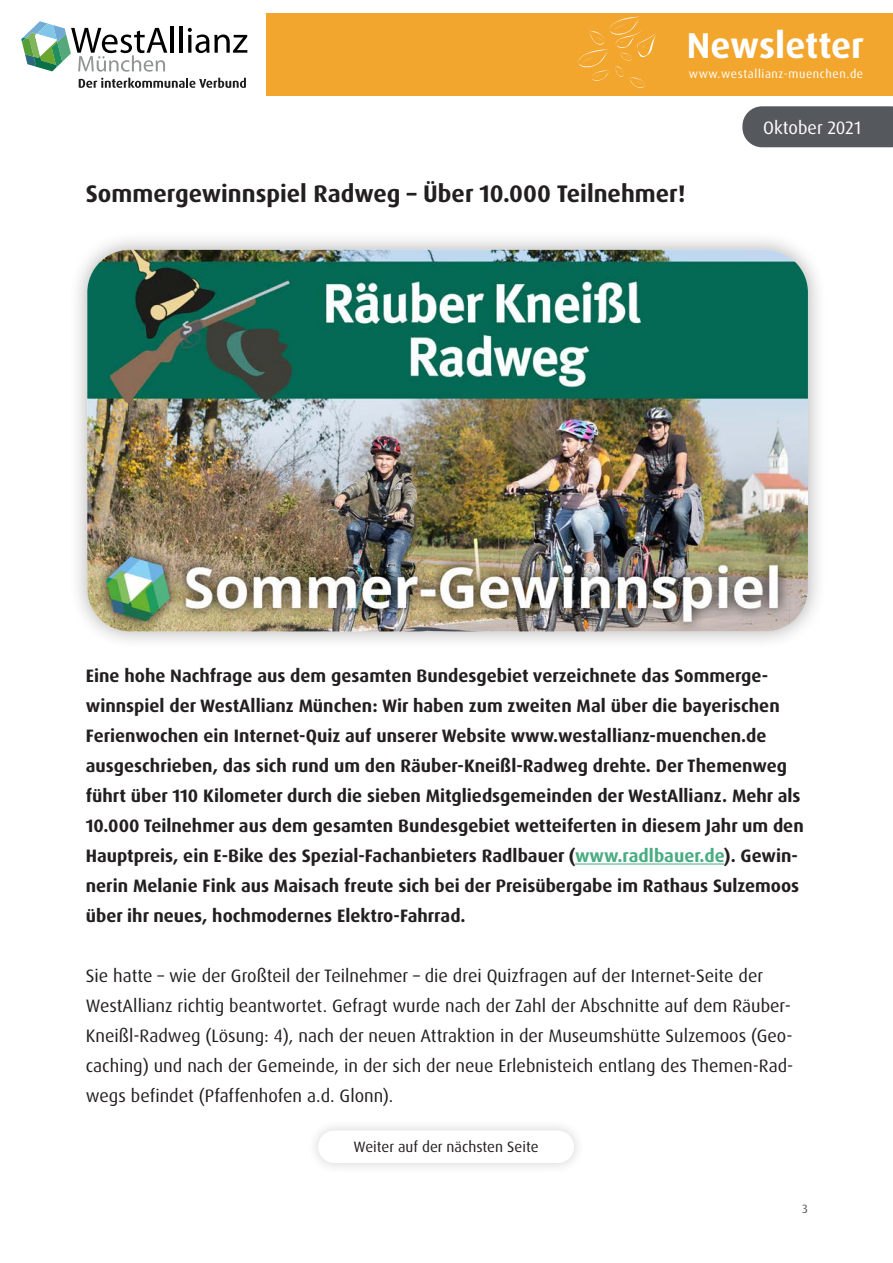
<style>
.page{position:relative;width:893px;height:1263px;background:#fff}
.page>*{position:absolute;margin:0;border:0;box-sizing:border-box;transform-origin:0 0}
.t1{font:700 36px "Dax Pro";color:#fff}
.t2{font:700 24px "Dax Pro";color:#231f20}
.t3{font:700 18px/30px "Dax Pro";color:#231f20}
.t4{font:18px/30px "Dax Pro";color:#231f20}
.t5{font:18px "Dax Pro";color:#fff}
.t6{font:15px "Dax Pro";color:#231f20}
.t7{font:12px "Dax Pro";letter-spacing:.05em;color:#fff}
.t8{font:12px "Dax Pro";color:#585859}
.s1{color:#4aac82}
</style>
<div class="page">
<hr style="left:575px;top:863px;width:149px;height:1px;background:#4aac82">
<div style="left:307px;top:1119px;width:279px;height:55px;background:#231f20;opacity:.2"></div>
<div style="left:318px;top:1130px;width:256px;height:33px;background:#fff;border-radius:16px"></div>
<div style="left:69px;top:231px;width:758px;height:419px;background:#231f20;opacity:.35"></div>
<img style="left:87px;top:250px;width:721px;height:381px">
<div style="left:266px;top:13px;width:627px;height:83px;background:#f2a62e"></div>
<div style="left:742px;top:106px;width:151px;height:41px;background:#55585c"></div>
<hr style="left:171px;top:27px;width:3px;height:26px;background:#000">
<hr style="left:180px;top:27px;width:3px;height:26px;background:#000">
<svg style="left:188px;top:28px;width:59px;height:25px"></svg>
<svg style="left:21px;top:21px;width:146px;height:51px"></svg>
<svg style="left:79px;top:78px;width:167px;height:10px"></svg>
<svg style="left:578px;top:16px;width:78px;height:72px"></svg>
<h1 class="t1" style="left:687px;top:22px;width:179px">Newsletter</h1>
<p class="t7" style="left:689px;top:66px;width:176px">www.westallianz-muenchen.de</p>
<p class="t2" style="left:86px;top:178px;width:601px">Sommergewinnspiel Radweg – Über 10.000 Teilnehmer!</p>
<p class="t5" style="left:763px;top:116px;width:99px">Oktober 2021</p>
<p class="t3" style="left:86px;top:661px;width:719px">Eine hohe Nachfrage aus dem gesamten Bundesgebiet verzeichnete das Sommerge&shy;winnspiel der WestAllianz München: Wir haben zum zweiten Mal über die bayerischen Ferienwochen ein Internet-Quiz auf unserer Website www.westallianz-muenchen.de ausgeschrieben, das sich rund um den Räuber-Kneißl-Radweg drehte. Der Themenweg führt über 110 Kilometer durch die sieben Mitgliedsgemeinden der WestAllianz. Mehr als 10.000 Teilnehmer aus dem gesamten Bundesgebiet wetteiferten in diesem Jahr um den Hauptpreis, ein E-Bike des Spezial-Fachanbieters Radlbauer (<span class="s1">www.radlbauer.de</span>). Gewin&shy;nerin Melanie Fink aus Maisach freute sich bei der Preisübergabe im Rathaus Sulzemoos über ihr neues, hochmodernes Elektro-Fahrrad.</p>
<p class="t4" style="left:86px;top:961px;width:709px">Sie hatte – wie der Großteil der Teilnehmer – die drei Quizfragen auf der Internet-Seite der WestAllianz richtig beantwortet. Gefragt wurde nach der Zahl der Abschnitte auf dem Räuber-Kneißl-Radweg (Lösung: 4), nach der neuen Attraktion in der Museumshütte Sulzemoos (Geo&shy;caching) und nach der Gemeinde, in der sich der neue Erlebnisteich entlang des Themen-Rad&shy;wegs befindet (Pfaffenhofen a.d. Glonn).</p>
<p class="t6" style="left:354px;top:1137px;width:187px">Weiter auf der nächsten Seite</p>
<p class="t8" style="left:802px;top:1201px;width:7px">3</p>
</div>
